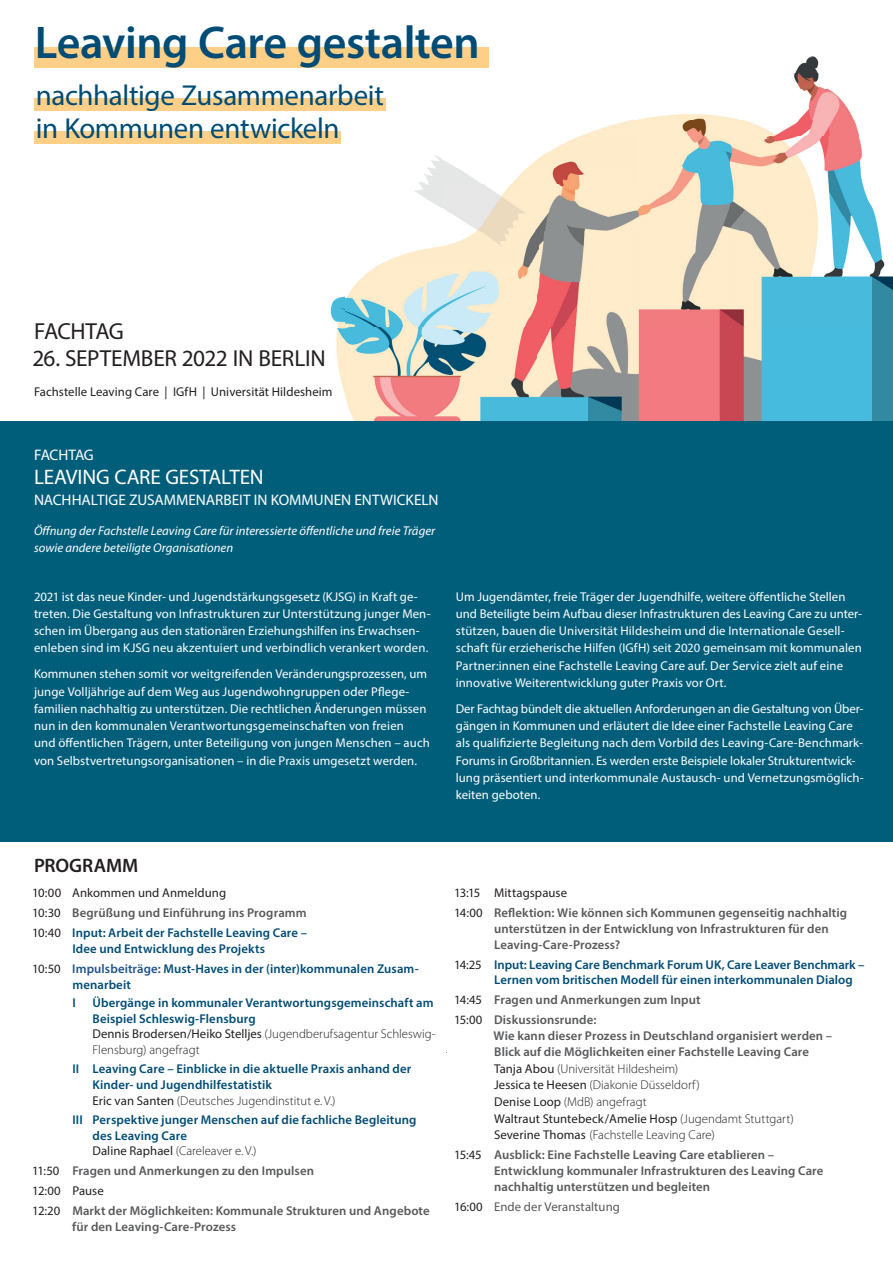
<style>
.page{position:relative;width:893px;height:1263px;background:#fff}
.page>*{position:absolute;margin:0;border:0;box-sizing:border-box;transform-origin:0 0}
.t1{font:600 46.05px "Myriad Pro";letter-spacing:-.01em;color:#004c75}
.t2{font:28.95px/33.3px "Myriad Pro";letter-spacing:-.01em;color:#004c75}
.t3{font:23.25px "Myriad Pro";letter-spacing:-.015em;color:#231f20}
.t4{font:23.25px "Myriad Pro";letter-spacing:-.035em;color:#231f20}
.t5{font:21.15px "Myriad Pro";letter-spacing:-.005em;color:#fff}
.t6{font:600 19.5px "Myriad Pro";color:#231f20}
.t7{font:15.3px "Myriad Pro";letter-spacing:-.005em;color:#fff}
.t8{font:15.3px "Myriad Pro";letter-spacing:-.025em;color:#fff}
.t9{font:12.75px/17.2px "Myriad Pro";letter-spacing:.005em;color:#fff}
.t10{font:600 12.75px/16.5px "Myriad Pro";letter-spacing:.01em;color:#57585a}
.t11{font:600 12.75px/15.8px "Myriad Pro";letter-spacing:.005em;color:#004c75}
.t12{font:italic 12.75px/16.8px "Myriad Pro";color:#fff}
.t13{font:12.75px "Myriad Pro";letter-spacing:.005em;color:#231f20}
.t14{font:12.75px "Myriad Pro";letter-spacing:.01em;color:#57585a}
.s1{font-weight:400;color:#231f20}
.s2{color:#57585a}
.s3{color:#205389}
.s4{font-weight:300;color:#231f20}
.s5{color:#231f20}
</style>
<div class="page">
<div style="left:34px;top:98px;width:352px;height:13px;background:#fecf87"></div>
<div style="left:34px;top:131px;width:307px;height:13px;background:#fecf87"></div>
<div style="left:34px;top:47px;width:455px;height:21px;background:#fecf87"></div>
<img style="left:345px;top:326px;width:548px;height:95px">
<img style="left:330px;top:296px;width:15px;height:98px">
<img style="left:345px;top:278px;width:193px;height:48px">
<img style="left:538px;top:231px;width:289px;height:95px">
<img style="left:827px;top:263px;width:66px;height:63px">
<img style="left:362px;top:263px;width:176px;height:15px">
<img style="left:384px;top:247px;width:154px;height:16px">
<img style="left:830px;top:215px;width:54px;height:48px">
<img style="left:440px;top:231px;width:98px;height:16px">
<img style="left:442px;top:183px;width:192px;height:48px">
<img style="left:634px;top:136px;width:193px;height:95px">
<img style="left:426px;top:155px;width:16px;height:53px">
<img style="left:827px;top:135px;width:48px;height:80px">
<img style="left:415px;top:174px;width:11px;height:24px">
<img style="left:442px;top:167px;width:38px;height:16px">
<img style="left:513px;top:167px;width:121px;height:16px">
<img style="left:442px;top:159px;width:13px;height:8px">
<img style="left:528px;top:151px;width:106px;height:16px">
<img style="left:550px;top:136px;width:84px;height:15px">
<img style="left:581px;top:119px;width:278px;height:17px">
<img style="left:634px;top:114px;width:113px;height:6px">
<img style="left:794px;top:88px;width:65px;height:32px">
<img style="left:794px;top:72px;width:29px;height:16px">
<img style="left:795px;top:56px;width:24px;height:16px">
<div style="left:0;top:421px;width:893px;height:421px;background:#005e7a"></div>
<h1 class="t1" style="left:35px;top:14px;width:447px">Leaving Care gestalten</h1>
<h2 class="t2" style="left:36px;top:78px;width:350px">nachhaltige Zusammenarbeit in Kommunen entwickeln</h2>
<h3 class="t4" style="left:34px;top:316px;width:91px">FACHTAG</h3>
<h3 class="t3" style="left:32px;top:343px;width:295px">26. SEPTEMBER 2022 IN BERLIN</h3>
<p class="t13" style="left:34px;top:383px;width:300px">Fachstelle Leaving Care | IGfH | Universität Hildesheim</p>
<p class="t8" style="left:34px;top:445px;width:61px">FACHTAG</p>
<h3 class="t5" style="left:34px;top:463px;width:231px">LEAVING CARE GESTALTEN</h3>
<p class="t7" style="left:34px;top:491px;width:406px">NACHHALTIGE ZUSAMMENARBEIT IN KOMMUNEN ENTWICKELN</p>
<p class="t12" style="left:34px;top:522px;width:403px">Öffnung der Fachstelle Leaving Care für interessierte öffentliche und freie Träger sowie andere beteiligte Organisationen</p>
<p class="t9" style="left:34px;top:587px;width:398px">2021 ist das neue Kinder- und Jugendstärkungsgesetz (KJSG) in Kraft ge&shy;treten. Die Gestaltung von Infrastrukturen zur Unterstützung junger Men&shy;schen im Übergang aus den stationären Erziehungshilfen ins Erwachsen&shy;enleben sind im KJSG neu akzentuiert und verbindlich verankert worden.</p>
<p class="t9" style="left:34px;top:665px;width:397px">Kommunen stehen somit vor weitgreifenden Veränderungsprozessen, um junge Volljährige auf dem Weg aus Jugendwohngruppen oder Pflege&shy;familien nachhaltig zu unterstützen. Die rechtlichen Änderungen müssen nun in den kommunalen Verantwortungsgemeinschaften von freien<br>und öffentlichen Trägern, unter Beteiligung von jungen Menschen – auch von Selbstvertretungsorganisationen – in die Praxis umgesetzt werden.</p>
<p class="t9" style="left:456px;top:587px;width:408px">Um Jugendämter, freie Träger der Jugendhilfe, weitere öffentliche Stellen und Beteiligte beim Aufbau dieser Infrastrukturen des Leaving Care zu unter&shy;stützen, bauen die Universität Hildesheim und die Internationale Gesell&shy;schaft für erzieherische Hilfen (IGfH) seit 2020 gemeinsam mit kommunalen Partner:innen eine Fachstelle Leaving Care auf. Der Service zielt auf eine innovative Weiterentwicklung guter Praxis vor Ort.</p>
<p class="t9" style="left:456px;top:700px;width:409px">Der Fachtag bündelt die aktuellen Anforderungen an die Gestaltung von Über&shy;gängen in Kommunen und erläutert die Idee einer Fachstelle Leaving Care als qualifizierte Begleitung nach dem Vorbild des Leaving-Care-Benchmark-Forums in Großbritannien. Es werden erste Beispiele lokaler Strukturentwick&shy;lung präsentiert und interkommunale Austausch- und Vernetzungsmöglich&shy;keiten geboten.</p>
<h3 class="t6" style="left:34px;top:853px;width:106px">PROGRAMM</h3>
<p class="t11" style="left:32px;top:882px;width:276px;line-height:20px"><span class="s1">10:00 Ankommen und Anmeldung<br>10:30</span> <span class="s2">Begrüßung und Einführung ins Programm<br></span><span class="s1">10:40</span> Input: Arbeit der Fachstelle Leaving Care –</p>
<p class="t11" style="left:32px;top:938px;width:387px;line-height:20px;text-indent:40px">Idee und Entwicklung des Projekts<br><span class="s1">10:50</span> <span class="s3">Impulsbeiträge:</span> Must-Haves in der (inter)kommunalen Zusam-</p>
<p class="t11" style="left:72px;top:975px;width:60px;line-height:18.3px">menarbeit<br>I</p>
<p class="t11" style="left:93px;top:994px;width:345px">Übergänge in kommunaler Verantwortungsgemeinschaft am Beispiel Schleswig-Flensburg<br><span class="s1">Dennis Brodersen/Heiko Stelljes</span> <span class="s4">(Jugendberufsagentur Schleswig-Flensburg) angefragt</span></p>
<p class="t11" style="left:93px;top:1061px;width:320px;text-indent:-20px">II Leaving Care – Einblicke in die aktuelle Praxis anhand der<br>Kinder- und Jugendhilfestatistik<br><span class="s1">Eric van Santen</span> <span class="s4">(Deutsches Jugendinstitut e. V.)</span></p>
<p class="t11" style="left:93px;top:1111px;width:325px;text-indent:-20px">III Perspektive junger Menschen auf die fachliche Begleitung des Leaving Care<br><span class="s1">Daline Raphael</span> <span class="s4">(Careleaver e. V.)</span></p>
<p class="t10" style="left:32px;top:1161px;width:399px;line-height:20px"><span class="s1">11:50</span> Fragen und Anmerkungen zu den Impulsen<br><span class="s1">12:00 Pause<br>12:20</span> Markt der Möglichkeiten: Kommunale Strukturen und Angebote</p>
<p class="t10" style="left:72px;top:1218px;width:165px">für den Leaving-Care-Prozess</p>
<p class="t10" style="left:454px;top:882px;width:395px;line-height:20px"><span class="s1">13:15 Mittagspause<br>14:00</span> Reflektion: Wie können sich Kommunen gegenseitig nachhaltig</p>
<p class="t10" style="left:494px;top:920px;width:336px;line-height:15.8px">unterstützen in der Entwicklung von Infrastrukturen für den<br>Leaving-Care-Prozess?</p>
<p class="t11" style="left:494px;top:956px;width:372px;text-indent:-40px"><span class="s1">14:25</span> Input: Leaving Care Benchmark Forum UK, Care Leaver Benchmark –<br>Lernen vom britischen Modell für einen interkommunalen Dialog</p>
<p class="t10" style="left:454px;top:990px;width:248px;line-height:20px"><span class="s1">14:45</span> Fragen und Anmerkungen zum Input<br><span class="s1">15:00</span> Diskussionsrunde:</p>
<p class="t10" style="left:494px;top:1027px;width:340px">Wie kann dieser Prozess in Deutschland organisiert werden – Blick auf die Möglichkeiten einer Fachstelle Leaving Care <span class="s1">Tanja Abou</span> <span class="s4">(Universität Hildesheim)<br></span><span class="s1">Jessica te Heesen</span> <span class="s4">(Diakonie Düsseldorf)<br></span><span class="s1">Denise Loop</span> <span class="s4">(MdB) angefragt<br></span><span class="s1">Waltraut Stuntebeck/Amelie Hosp</span> <span class="s4">(Jugendamt Stuttgart)<br></span><span class="s1">Severine Thomas</span> <span class="s4">(Fachstelle Leaving Care)</span></p>
<p class="t10" style="left:494px;top:1147px;width:331px;line-height:15.8px;text-indent:-40px"><span class="s1">15:45</span> Ausblick: Eine Fachstelle Leaving Care etablieren –<br>Entwicklung kommunaler Infrastrukturen des Leaving Care nachhaltig unterstützen und begleiten</p>
<p class="t14" style="left:454px;top:1199px;width:167px"><span class="s5">16:00</span> Ende der Veranstaltung</p>
</div>
